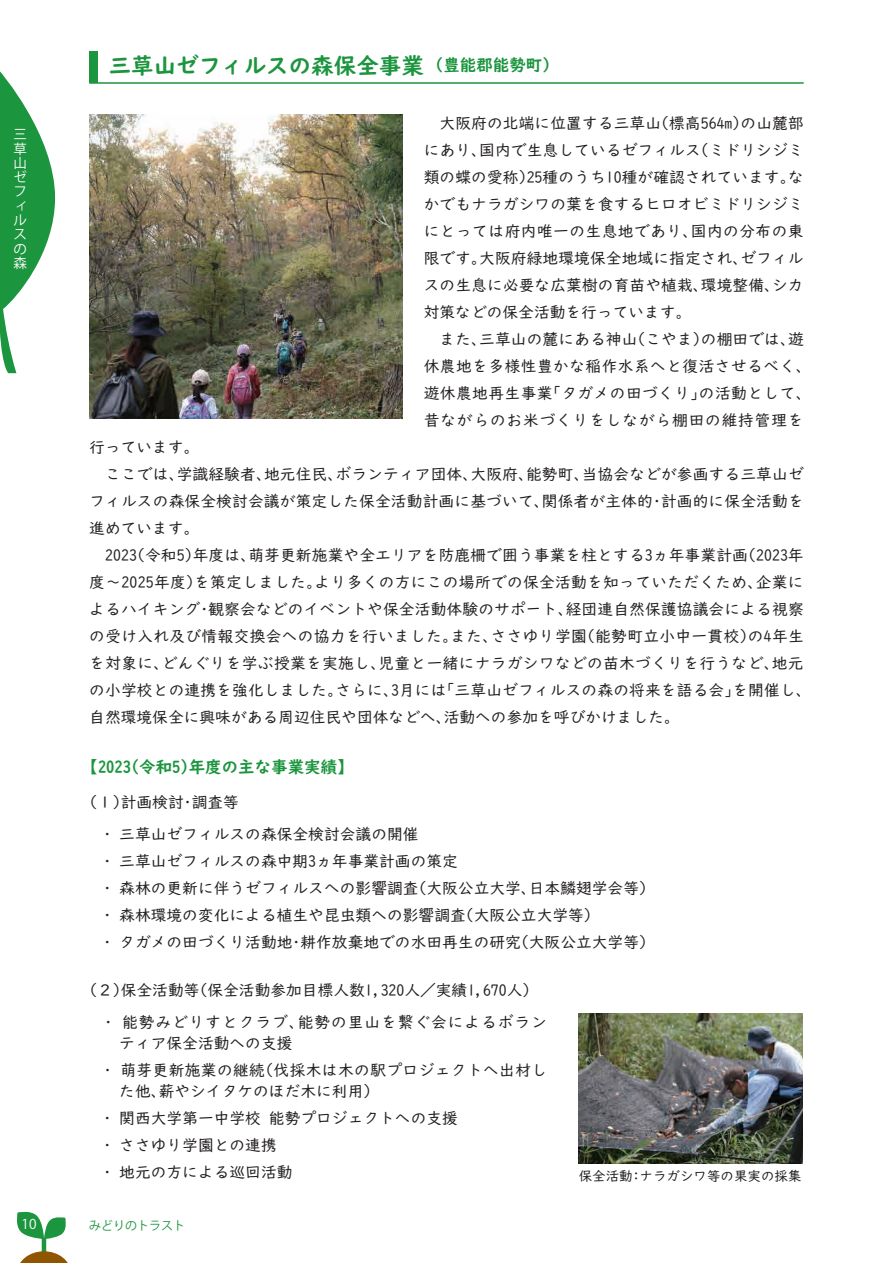
<style>
.page{position:relative;width:893px;height:1263px;background:#fff}
.page>*{position:absolute;margin:0;border:0;box-sizing:border-box;transform-origin:0 0}
.t1{font:22.5px "UD Digi Kyokasho N B";color:#1b953e}
.t2{font:16.5px "UD Digi Kyokasho N B";color:#1b953e}
.t3{font:15.75px/27px "UD Digi Kyokasho N R";letter-spacing:.005em;color:#231f20}
.t4{font:15.75px/21px "UD Digi Kyokasho N R";letter-spacing:.025em;color:#231f20}
.t5{font:15.75px/21px "UD Digi Kyokasho N R";letter-spacing:.06em;color:#231f20}
.t6{font:13.5px "UD Digi Kyokasho N R";color:#231f20}
.t7{font:13.5px/14.2px "Koz Go Pr 6 N";color:#fff;text-align:justify}
.t8{font:12px "Koz Go Pr 6 N";color:#1b953e}
.s1{font-size:16.5px}
</style>
<div class="page">
<svg style="left:0;top:71px;width:55px;height:302px"></svg>
<svg style="left:17px;top:1211px;width:51px;height:52px"></svg>
<hr style="left:89px;top:82px;width:715px;height:2px;background:#1b953e">
<div style="left:89px;top:51px;width:9px;height:32px;background:#1b953e"></div>
<img style="left:89px;top:115px;width:314px;height:303px">
<img style="left:579px;top:1014px;width:224px;height:150px">
<p class="t7" style="left:13px;top:128px;width:15px">三草山ゼフィルスの森</p>
<h1 class="t1" style="left:109px;top:52px;width:451px">三草山ゼフィルスの森保全事業 <span class="s1">（豊能郡能勢町）</span></h1>
<p class="t3" style="left:424px;top:109px;width:389px">　大阪府の北端に位置する三草山（標高564m）の山麓部にあり、国内で生息しているゼフィルス（ミドリシジミ類の蝶の愛称）25種のうち10種が確認されています。なかでもナラガシワの葉を食するヒロオビミドリシジミにとっては府内唯一の生息地であり、国内の分布の東限です。大阪府緑地環境保全地域に指定され、ゼフィルスの生息に必要な広葉樹の育苗や植栽、環境整備、シカ対策などの保全活動を行っています。<br>　また、三草山の麓にある神山（こやま）の棚田では、遊休農地を多様性豊かな稲作水系へと復活させるべく、遊休農地再生事業「タガメの田づくり」の活動として、昔ながらのお米づくりをしながら棚田の維持管理を</p>
<p class="t3" style="left:89px;top:433px;width:724px">行っています。<br>　ここでは、学識経験者、地元住民、ボランティア団体、大阪府、能勢町、当協会などが参画する三草山ゼフィルスの森保全検討会議が策定した保全活動計画に基づいて、関係者が主体的・計画的に保全活動を進めています。<br>　2023（令和5）年度は、萌芽更新施業や全エリアを防鹿柵で囲う事業を柱とする3ヵ年事業計画（2023年度～2025年度）を策定しました。より多くの方にこの場所での保全活動を知っていただくため、企業によるハイキング・観察会などのイベントや保全活動体験のサポート、経団連自然保護協議会による視察の受け入れ及び情報交換会への協力を行いました。また、ささゆり学園（能勢町立小中一貫校）の4年生を対象に、どんぐりを学ぶ授業を実施し、児童と一緒にナラガシワなどの苗木づくりを行うなど、地元の小学校との連携を強化しました。さらに、3月には「三草山ゼフィルスの森の将来を語る会」を開催し、自然環境保全に興味がある周辺住民や団体などへ、活動への参加を呼びかけました。</p>
<p class="t2" style="left:82px;top:757px;width:274px">【2023（令和5）年度の主な事業実績】</p>
<p class="t3" style="left:81px;top:789px;width:159px">（１）計画検討・調査等</p>
<p class="t3" style="left:88px;top:821px;width:568px">　・ 三草山ゼフィルスの森保全検討会議の開催<br>　・ 三草山ゼフィルスの森中期3ヵ年事業計画の策定<br>　・ 森林の更新に伴うゼフィルスへの影響調査（大阪公立大学、日本鱗翅学会等）　・ 森林環境の変化による植生や昆虫類への影響調査（大阪公立大学等）<br>　・ タガメの田づくり活動地・耕作放棄地での水田再生の研究（大阪公立大学等）</p>
<p class="t3" style="left:81px;top:976px;width:458px">（２）保全活動等（保全活動参加目標人数1,320人／実績1,670人）</p>
<p class="t5" style="left:119px;top:1011px;width:429px;text-indent:-32px">　・ 能勢みどりすとクラブ、能勢の里山を繋ぐ会によるボランティア保全活動への支援</p>
<p class="t4" style="left:119px;top:1059px;width:429px;text-indent:-32px">　・ 萌芽更新施業の継続（伐採木は木の駅プロジェクトへ出材した他、薪やシイタケのほだ木に利用）</p>
<p class="t3" style="left:88px;top:1104px;width:372px">　・ 関西大学第一中学校 能勢プロジェクトへの支援　・ ささゆり学園との連携<br>　・ 地元の方による巡回活動</p>
<p class="t6" style="left:579px;top:1168px;width:224px">保全活動：ナラガシワ等の果実の採集</p>
<p class="t7" style="left:22px;top:1217px;width:16px">10</p>
<p class="t8" style="left:89px;top:1219px;width:97px">みどりのトラスト</p>
</div>
